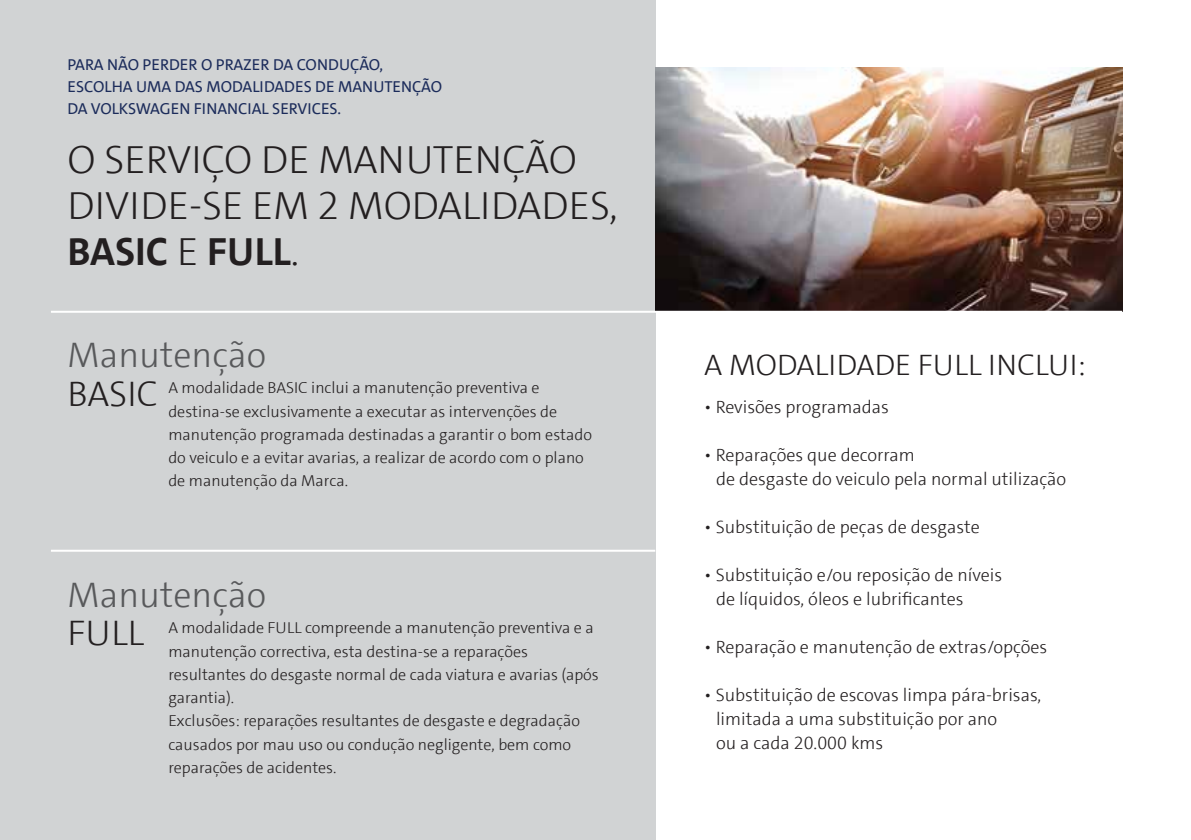
<style>
.page{position:relative;width:1191px;height:840px;background:#fff}
.page>*{position:absolute;margin:0;border:0;box-sizing:border-box;transform-origin:0 0}
.t1{font:300 39.8px/46px "VWAG The Sans";color:#231f20}
.t2{font:300 36px "VWAG The Sans";color:#58595b}
.t3{font:300 36px "VWAG The Sans";color:#231f20}
.t4{font:300 30px "VWAG The Sans";color:#231f20}
.t5{font:300 18px/24px "VWAG The Sans";color:#231f20}
.t6{font:300 16px/23.2px "VWAG The Sans";color:#231f20}
.t7{font:16px/22.4px "VWAG The Sans";color:#1c2c5b}
.s1{font-weight:700}
</style>
<div class="page">
<div style="left:0;top:0;width:656px;height:839px;background:#d1d3d4"></div>
<hr style="left:51px;top:549px;width:604px;height:2px;background:#fff">
<img style="left:656px;top:67px;width:466px;height:243px">
<hr style="left:51px;top:310px;width:1071px;height:2px;background:#fff">
<p class="t7" style="left:68px;top:53px;width:376px">PARA NÃO PERDER O PRAZER DA CONDUÇÃO,<br>ESCOLHA UMA DAS MODALIDADES DE MANUTENÇÃO<br>DA VOLKSWAGEN FINANCIAL SERVICES.</p>
<h1 class="t1" style="left:68px;top:137px;width:551px">O SERVIÇO DE MANUTENÇÃO<br>DIVIDE-SE EM 2 MODALIDADES,<br><span class="s1">BASIC</span> E <span class="s1">FULL</span>.</h1>
<h2 class="t2" style="left:68px;top:332px;width:200px">Manutenção</h2>
<h2 class="t3" style="left:68px;top:370px;width:92px">BASIC</h2>
<p class="t6" style="left:168px;top:376px;width:425px">A modalidade BASIC inclui a manutenção preventiva e destina-se exclusivamente a executar as intervenções de manutenção programada destinadas a garantir o bom estado do veiculo e a evitar avarias, a realizar de acordo com o plano de manutenção da Marca.</p>
<h2 class="t2" style="left:68px;top:571px;width:200px">Manutenção</h2>
<h2 class="t3" style="left:68px;top:609px;width:78px">FULL</h2>
<p class="t6" style="left:168px;top:616px;width:432px">A modalidade FULL compreende a manutenção preventiva e a manutenção correctiva, esta destina-se a reparações resultantes do desgaste normal de cada viatura e avarias (após garantia).<br>Exclusões: reparações resultantes de desgaste e degradação causados por mau uso ou condução negligente, bem como reparações de acidentes.</p>
<h3 class="t4" style="left:704px;top:345px;width:383px">A MODALIDADE FULL INCLUI:</h3>
<p class="t5" style="left:704px;top:394px;width:186px">• Revisões programadas</p>
<p class="t5" style="left:716px;top:442px;width:352px;text-indent:-12px">• Reparações que decorram<br>de desgaste do veiculo pela normal utilização</p>
<p class="t5" style="left:704px;top:514px;width:277px">• Substituição de peças de desgaste</p>
<p class="t5" style="left:716px;top:562px;width:288px;text-indent:-12px">• Substituição e/ou reposição de níveis de líquidos, óleos e lubrificantes</p>
<p class="t5" style="left:704px;top:634px;width:344px">• Reparação e manutenção de extras/opções</p>
<p class="t5" style="left:716px;top:682px;width:327px;text-indent:-12px">• Substituição de escovas limpa pára-brisas, limitada a uma substituição por ano<br>ou a cada 20.000 kms</p>
</div>
